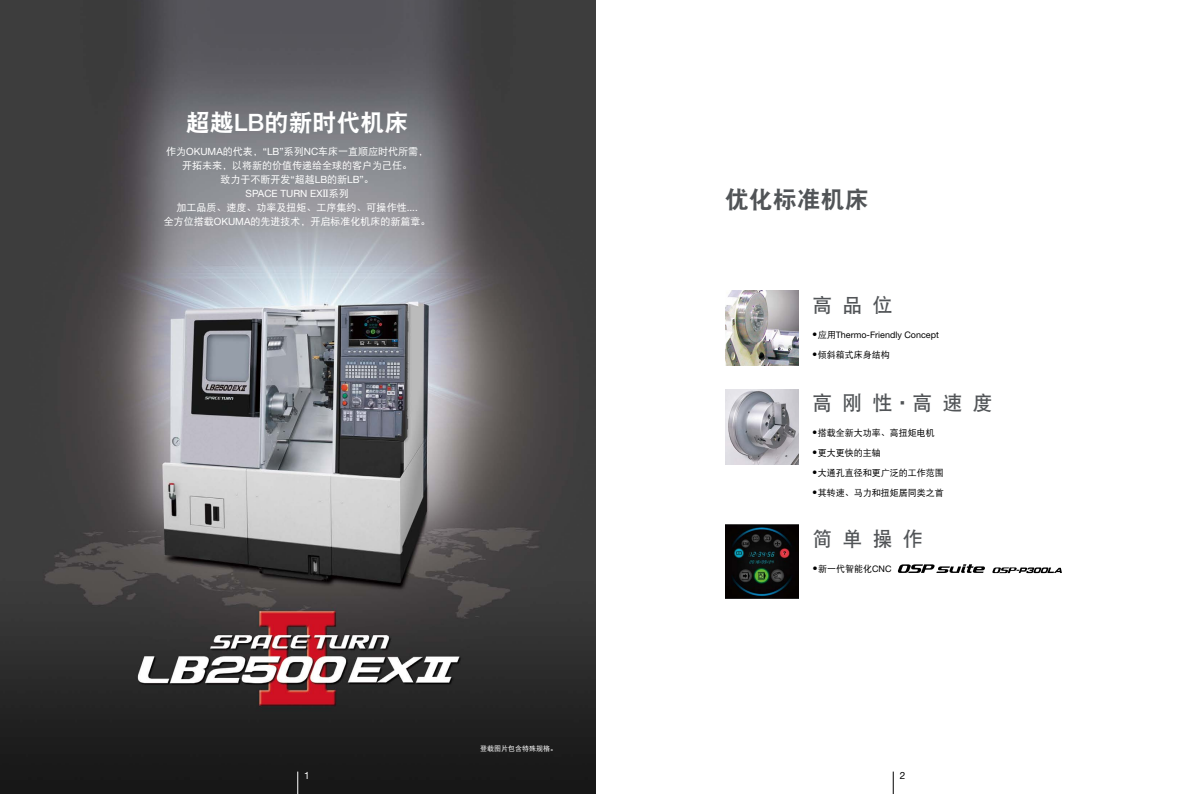
<style>
.page{position:relative;width:1191px;height:794px;background:#fff}
.page>*{position:absolute;margin:0;border:0;box-sizing:border-box;transform-origin:0 0}
.t1{font:24px "DF Hei W9 GB EUC H";color:#fff}
.t2{font:24px "DF Hei W9 GB EUC H";color:#515457}
.t3{font:20px "DF Hei W7 GB EUC H";color:#515457}
.t4{font:19.5px "DF Hei W7 GB EUC H";color:#515457}
.t5{font:10px/14px "DF Hei W5 GB EUC H";color:#fff;text-align:center}
.t6{font:10px "Helvetica Neue";color:#fff}
.t7{font:10px "Helvetica Neue";color:#000}
.t8{font:9px "DF Hei W5 GB EUC H";color:#000}
.t9{font:9px "Helvetica Neue";color:#000}
.t10{font:7px "DF Hei W5 GB EUC H";color:#fff}
.s1{font-family:"Helvetica Neue";font-weight:500}
.s2{font-family:"Helvetica Neue"}
.s3{font-family:"Times New Roman";font-size:11px}
.s4{font-family:"DF Hei W5 GB EUC H"}
</style>
<div class="page">
<img style="left:0;top:0;width:595px;height:794px">
<svg style="left:297px;top:771px;width:1px;height:23px"></svg>
<svg style="left:893px;top:771px;width:1px;height:23px"></svg>
<img style="left:725px;top:291px;width:73px;height:74px">
<img style="left:725px;top:390px;width:73px;height:74px">
<img style="left:725px;top:524px;width:73px;height:74px">
<svg style="left:897px;top:564px;width:88px;height:9px"></svg>
<svg style="left:992px;top:567px;width:70px;height:6px"></svg>
<h1 class="t1" style="left:186px;top:110px;width:224px">超越<span class="s1">LB</span>的新时代机床</h1>
<p class="t5" style="left:166px;top:144px;width:264px">作为<span class="s2">OKUMA</span>的代表，<span class="s2">“LB”</span>系列<span class="s2">NC</span>车床一直顺应时代所需，开拓未来，以将新的价值传递给全球的客户为己任。<br>致力于不断开发<span class="s2">“</span>超越<span class="s2">LB</span>的新<span class="s2">LB”</span>。</p>
<p class="t6" style="left:246px;top:187px;width:105px">SPACE TURN EX<span class="s3">II</span><span class="s4">系列</span></p>
<p class="t5" style="left:164px;top:200px;width:268px">加工品质、速度、功率及扭矩、工序集约、可操作性<span class="s2">....<br></span>全方位搭载<span class="s2">OKUMA</span>的先进技术，开启标准化机床的新篇章。</p>
<p class="t10" style="left:480px;top:744px;width:78px">登载图片包含特殊规格。</p>
<h1 class="t2" style="left:725px;top:188px;width:145px">优化标准机床</h1>
<h3 class="t4" style="left:812px;top:295px;width:81px">高品位</h3>
<p class="t9" style="left:813px;top:330px;width:128px">● <span class="s4">应用</span>Thermo-Friendly Concept</p>
<p class="t8" style="left:813px;top:350px;width:78px">● 倾斜箱式床身结构</p>
<h2 class="t3" style="left:812px;top:393px;width:181px">高 刚 性·高 速 度</h2>
<p class="t8" style="left:813px;top:428px;width:123px">● 搭载全新大功率、高扭矩电机</p>
<p class="t8" style="left:813px;top:448px;width:69px">● 更大更快的主轴</p>
<p class="t8" style="left:813px;top:468px;width:132px">● 大通孔直径和更广泛的工作范围</p>
<p class="t8" style="left:813px;top:488px;width:132px">● 其转速、马力和扭矩居同类之首</p>
<h2 class="t3" style="left:812px;top:529px;width:112px">简单操作</h2>
<p class="t8" style="left:813px;top:565px;width:80px">● 新一代智能化<span class="s2">CNC</span></p>
<p class="t6" style="left:304px;top:769px;width:7px">1</p>
<p class="t7" style="left:899px;top:769px;width:7px">2</p>
</div>
